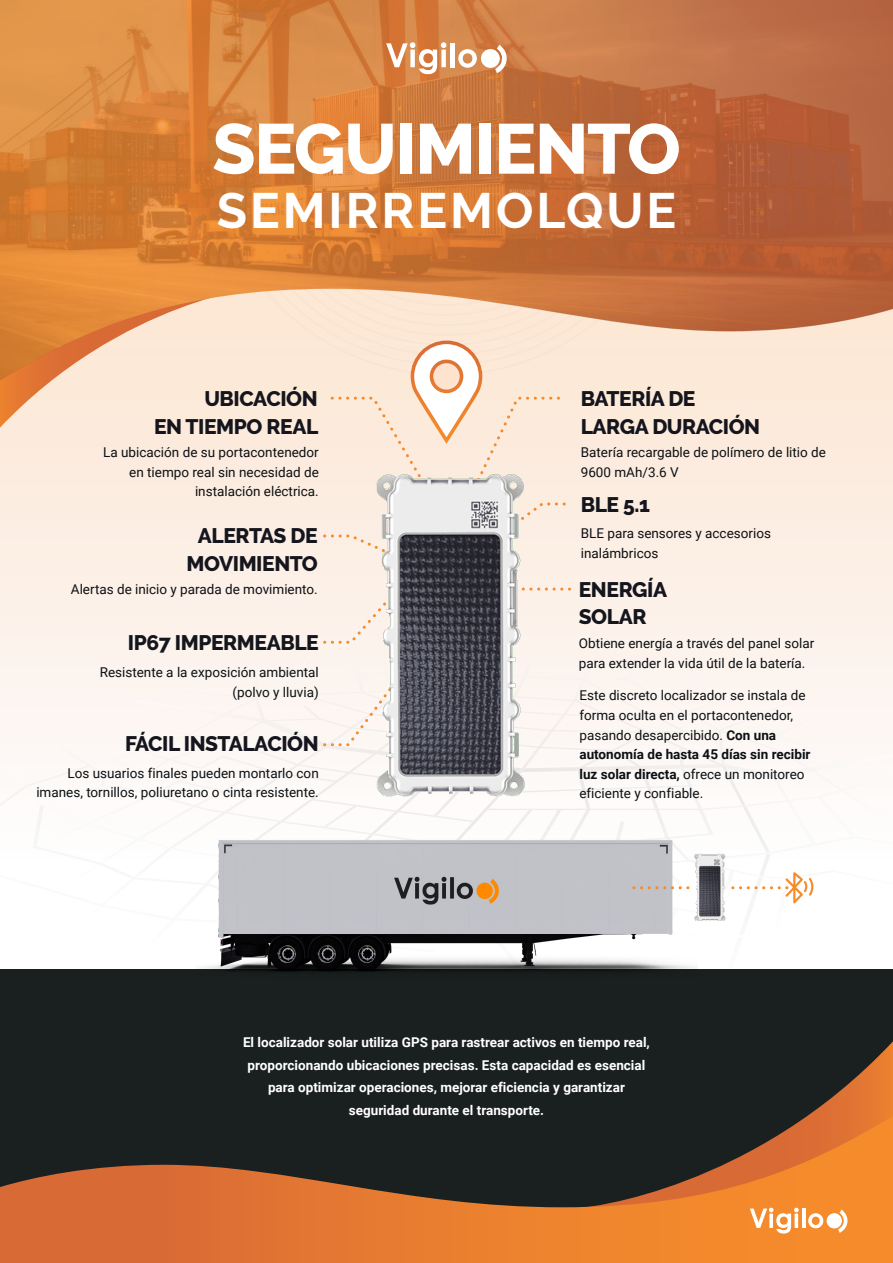
<style>
.page{position:relative;width:893px;height:1263px;background:#fff}
.page>*{position:absolute;margin:0;border:0;box-sizing:border-box;transform-origin:0 0}
.t1{font:800 70.5px "Raleway";letter-spacing:-.02em;color:#fff}
.t2{font:700 49.5px "Raleway";letter-spacing:.06em;color:#fff}
.t3{font:800 21px/27.6px "Raleway";letter-spacing:-.02em;color:#14151d}
.t4{font:13.5px/19.6px "Roboto";color:#0c1013}
.t5{font:700 13.5px/22.6px "Roboto";color:#fff;text-align:center}
.s1{font-weight:700}
</style>
<div class="page">
<div style="left:0;top:0;width:893px;height:1037px;background:#fcefe4"></div>
<div style="left:33px;top:952px;width:162px;height:17px;background:#fff"></div>
<div style="left:0;top:939px;width:195px;height:13px;background:#fff"></div>
<div style="left:0;top:969px;width:893px;height:294px;background:#1a1f1f"></div>
<svg style="left:807px;top:1041px;width:86px;height:75px"></svg>
<svg style="left:0;top:1116px;width:893px;height:147px"></svg>
<svg style="left:750px;top:1208px;width:49px;height:25px"></svg>
<hr style="left:802px;top:1208px;width:4px;height:20px;background:#fff">
<svg style="left:808px;top:1213px;width:15px;height:15px"></svg>
<div style="left:827px;top:1213px;width:15px;height:15px;background:#fff;border-radius:50%"></div>
<svg style="left:838px;top:1209px;width:9px;height:24px"></svg>
<img style="left:0;top:0;width:893px;height:389px">
<svg style="left:386px;top:42px;width:60px;height:32px;background:#e4ac84"></svg>
<hr style="left:451px;top:43px;width:4px;height:24px;background:#fff">
<svg style="left:458px;top:49px;width:19px;height:19px"></svg>
<div style="left:481px;top:49px;width:19px;height:19px;background:#fff;border-radius:50%"></div>
<svg style="left:495px;top:45px;width:12px;height:28px"></svg>
<svg style="left:0;top:201px;width:624px;height:256px"></svg>
<img style="left:195px;top:939px;width:503px;height:33px">
<img style="left:323px;top:457px;width:248px;height:199px">
<svg style="left:0;top:656px;width:893px;height:283px"></svg>
<img style="left:674px;top:851px;width:70px;height:74px">
<h1 class="t1" style="left:212px;top:109px;width:470px">SEGUIMIENTO</h1>
<h2 class="t2" style="left:217px;top:183px;width:461px">SEMIRREMOLQUE</h2>
<h3 class="t3" style="left:154px;top:385px;width:166px;text-align:right">UBICACIÓN<br>EN TIEMPO REAL</h3>
<p class="t4" style="left:103px;top:442px;width:217px;text-align:right">La ubicación de su portacontenedor en tiempo real sin necesidad de instalación eléctrica.</p>
<h3 class="t3" style="left:581px;top:385px;width:181px">BATERÍA DE<br>LARGA DURACIÓN</h3>
<p class="t4" style="left:581px;top:442px;width:247px">Batería recargable de polímero de litio de<br>9600 mAh/3.6 V</p>
<h3 class="t3" style="left:581px;top:491px;width:71px">BLE 5.1</h3>
<p class="t4" style="left:581px;top:523px;width:192px">BLE para sensores y accesorios inalámbricos</p>
<h3 class="t3" style="left:186px;top:522px;width:133px;text-align:center">ALERTAS DE<br>MOVIMIENTO</h3>
<p class="t4" style="left:71px;top:579px;width:248px">Alertas de inicio y parada de movimiento.</p>
<h3 class="t3" style="left:579px;top:576px;width:90px">ENERGÍA<br>SOLAR</h3>
<p class="t4" style="left:579px;top:633px;width:237px">Obtiene energía a través del panel solar para extender la vida útil de la batería.</p>
<p class="t4" style="left:579px;top:685px;width:233px">Este discreto localizador se instala de forma oculta en el portacontenedor, pasando desapercibido. <span class="s1">Con una autonomía de hasta 45 días sin recibir luz solar directa,</span> ofrece un monitoreo eficiente y confiable.</p>
<h3 class="t3" style="left:128px;top:629px;width:192px">IP67 IMPERMEABLE</h3>
<p class="t4" style="left:100px;top:662px;width:221px;text-align:right">Resistente a la exposición ambiental (polvo y lluvia)</p>
<h3 class="t3" style="left:125px;top:730px;width:195px">FÁCIL INSTALACIÓN</h3>
<p class="t4" style="left:36px;top:762px;width:284px;text-align:right">Los usuarios finales pueden montarlo con imanes, tornillos, poliuretano o cinta resistente.</p>
<p class="t5" style="left:243px;top:1030px;width:408px">El localizador solar utiliza GPS para rastrear activos en tiempo real, proporcionando ubicaciones precisas. Esta capacidad es esencial para optimizar operaciones, mejorar eficiencia y garantizar seguridad durante el transporte.</p>
</div>
